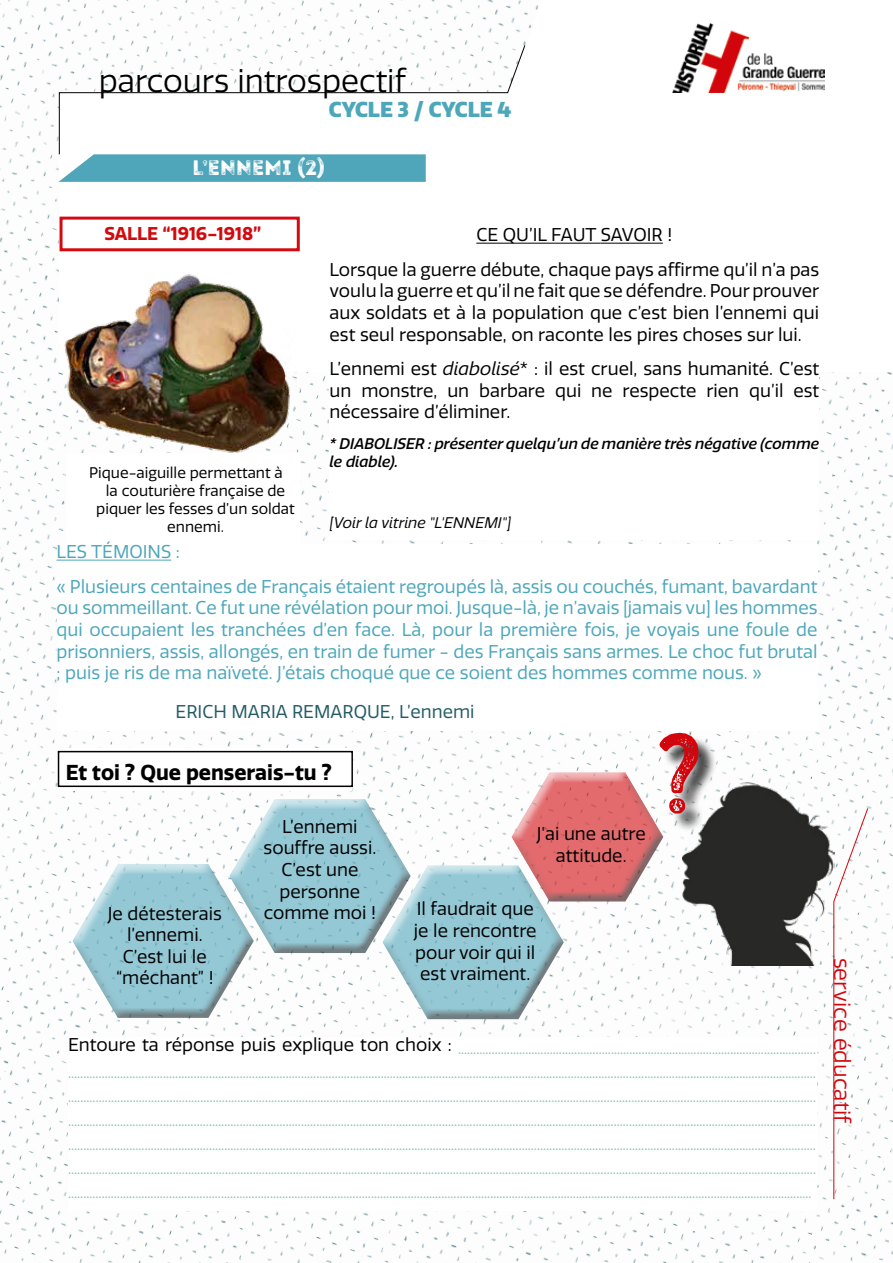
<style>
.page{position:relative;width:893px;height:1263px;background:#fff}
.page>*{position:absolute;margin:0;border:0;box-sizing:border-box;transform-origin:0 0}
.t1{font:112.5px "Intro Head H G Base";color:#d3050c}
.t2{font:31.5px "Quatro";color:#000}
.t3{font:22.5px "Quatro";color:#d3050c}
.t4{font:700 21px "Quatro";color:#000}
.t5{font:900 21px "Quatro";color:#4da7ba}
.t6{font:21px "Intro Rust G Base";letter-spacing:.01em;color:#fff}
.t7{font:18px/21.6px "Quatro";color:#020203;text-align:center}
.t8{font:18px/21.6px "Quatro";color:#4da7ba}
.t9{font:18px "Quatro";color:#245c66}
.t10{font:700 18px "Quatro";color:#d20a0e}
.t11{font:15px "Quatro";color:#000}
.t12{font:italic 500 15px/18px "Quatro";color:#020203}
.t13{font:italic 15px "Quatro";color:#020203}
.t14{font:12px/24px "Le Monde Livre Std";color:#87c8ad;text-align:justify}
.s1{font-style:italic}
</style>
<div class="page">
<img style="left:0;top:0;width:893px;height:1263px">
<div style="left:59px;top:92px;width:834px;height:280px;background:#fff"></div>
<svg style="left:497px;top:0;width:396px;height:92px"></svg>
<svg style="left:833px;top:807px;width:36px;height:393px"></svg>
<img style="left:672px;top:23px;width:152px;height:70px">
<svg style="left:59px;top:44px;width:467px;height:110px"></svg>
<svg style="left:59px;top:154px;width:367px;height:28px;background:#5aabbe"></svg>
<div style="left:66px;top:453px;width:234px;height:90px;background:#fff"></div>
<div style="left:60px;top:217px;width:240px;height:34px;border:3px solid #d30a10"></div>
<div style="left:330px;top:227px;width:489px;height:313px;background:#fff"></div>
<hr style="left:476px;top:243px;width:125px;height:1px;background:#020203">
<hr style="left:601px;top:243px;width:62px;height:1px;background:#020203">
<div style="left:57px;top:544px;width:760px;height:183px;background:#fff"></div>
<hr style="left:57px;top:560px;width:114px;height:1px;background:#4da7ba">
<div style="left:57px;top:691px;width:760px;height:39px;background:#fff"></div>
<div style="left:59px;top:748px;width:292px;height:42px;background:#fff"></div>
<div style="left:58px;top:751px;width:295px;height:36px;border:2px solid #020203"></div>
<div style="left:663px;top:736px;width:54px;height:96px;background:#000;opacity:.75"></div>
<div style="left:68px;top:1037px;width:748px;height:174px;background:#fff"></div>
<img style="left:60px;top:274px;width:237px;height:184px">
<img style="left:682px;top:783px;width:152px;height:182px">
<svg style="left:71px;top:771px;width:594px;height:249px"></svg>
<div style="left:511px;top:771px;width:154px;height:132px;background:#000;opacity:.75"></div>
<h2 class="t2" style="left:99px;top:63px;width:309px">parcours introspectif</h2>
<h3 class="t5" style="left:329px;top:96px;width:184px">CYCLE 3 / CYCLE 4</h3>
<h3 class="t6" style="left:192px;top:154px;width:134px">L’ENNEMI (2)</h3>
<h3 class="t10" style="left:104px;top:223px;width:158px">SALLE “1916-1918”</h3>
<h3 class="t7" style="left:330px;top:218px;width:491px;line-height:34.3px">CE QU’IL FAUT SAVOIR !<br>Lorsque la guerre débute, chaque pays affirme qu’il n’a pas</h3>
<h3 class="t7" style="left:330px;top:280px;width:491px;text-align:justify">voulu la guerre et qu’il ne fait que se défendre. Pour prouver aux soldats et à la population que c’est bien l’ennemi qui est seul responsable, on raconte les pires choses sur lui.</h3>
<h3 class="t7" style="left:330px;top:358px;width:491px;text-align:justify">L’ennemi est <span class="s1">diabolisé</span>* : il est cruel, sans humanité. C’est un monstre, un barbare qui ne respecte rien qu’il est nécessaire d’éliminer.</h3>
<p class="t12" style="left:330px;top:435px;width:491px">* DIABOLISER : présenter quelqu’un de manière très négative (comme le diable).</p>
<p class="t11" style="left:89px;top:464px;width:195px">Pique-aiguille permettant à</p>
<p class="t11" style="left:106px;top:482px;width:181px">la couturière française de</p>
<p class="t11" style="left:96px;top:500px;width:200px">piquer les fesses d’un soldat</p>
<p class="t11" style="left:167px;top:518px;width:58px">ennemi.</p>
<p class="t13" style="left:330px;top:514px;width:183px">[Voir la vitrine "L'ENNEMI"]</p>
<h3 class="t8" style="left:57px;top:535px;width:762px;line-height:34.3px">LES TÉMOINS :<br>« Plusieurs centaines de Français étaient regroupés là, assis ou couchés, fumant, bavardant</h3>
<p class="t8" style="left:57px;top:597px;width:762px;text-align:justify">ou sommeillant. Ce fut une révélation pour moi. Jusque-là, je n’avais [jamais vu] les hommes qui occupaient les tranchées d’en face. Là, pour la première fois, je voyais une foule de prisonniers, assis, allongés, en train de fumer - des Français sans armes. Le choc fut brutal ; puis je ris de ma naïveté. J’étais choqué que ce soient des hommes comme nous. »</p>
<h3 class="t9" style="left:176px;top:701px;width:300px">ERICH MARIA REMARQUE, L’ennemi</h3>
<h3 class="t4" style="left:66px;top:760px;width:268px">Et toi ? Que penserais-tu ?</h3>
<h3 class="t7" style="left:108px;top:903px;width:115px">Je détesterais l’ennemi.<br>C’est lui le “méchant” !</h3>
<h3 class="t7" style="left:264px;top:816px;width:114px">L’ennemi souffre aussi.<br>C’est une personne comme moi !</h3>
<h3 class="t7" style="left:537px;top:823px;width:111px">J'ai une autre attitude.</h3>
<h1 class="t1" style="left:655px;top:706px;width:48px">?</h1>
<h3 class="t7" style="left:414px;top:898px;width:124px">Il faudrait que je le rencontre pour voir qui il est vraiment.</h3>
<p class="t14" style="left:68px;top:1037px;width:749px"><sup>Entoure</sup> <sup>ta</sup> <sup>réponse</sup> <sup>puis</sup> <sup>explique</sup> <sup>ton</sup> <sup>choix</sup> <sup>:</sup> ..................................................................................................................... .................................................................................................................................................................................................................................................... ................................................................................................................................................................................................................................................... .................................................................................................................................................................................................................................................... .................................................................................................................................................................................................................................................... ................................................................................................................................................................................................................................................... ...................................................................................................................................................................................................................................................</p>
<h3 class="t3" style="left:855px;top:957px;width:168px;rotate:90deg">service éducatif</h3>
</div>
